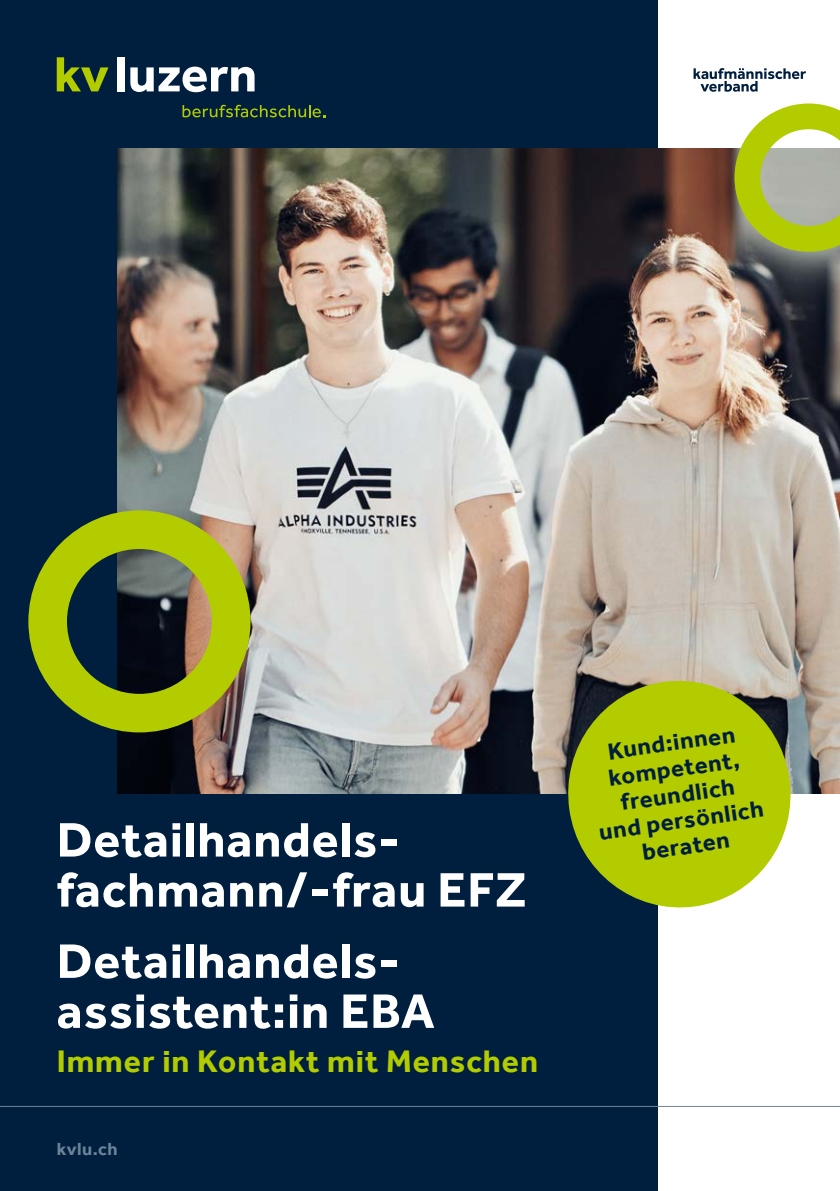
<style>
.page{position:relative;width:840px;height:1191px;background:#fff}
.page>*{position:absolute;margin:0;border:0;box-sizing:border-box;transform-origin:0 0}
.t1{font:700 50px/71.2px "Effra";letter-spacing:.02em;color:#fff}
.t2{font:700 32px "Effra";letter-spacing:.03em;color:#b3cc00}
.t3{font:700 24px/26px "Effra";color:#001f3f;text-align:center}
.t4{font:700 18px "Effra";letter-spacing:.03em;color:#6c8397}
</style>
<div class="page">
<div style="left:0;top:0;width:657px;height:1191px;background:#001f3f"></div>
<hr style="left:0;top:1106px;width:839px;height:1px;background:#6c8397">
<img style="left:118px;top:149px;width:721px;height:645px">
<svg style="left:734px;top:103px;width:105px;height:149px;background:#b6c16a"></svg>
<svg style="left:28px;top:510px;width:222px;height:222px"></svg>
<svg style="left:560px;top:673px;width:237px;height:242px;fill:#b3cc00"></svg>
<svg style="left:693px;top:68px;width:112px;height:24px"></svg>
<svg style="left:182px;top:105px;width:143px;height:12px"></svg>
<svg style="left:57px;top:57px;width:51px;height:34px"></svg>
<div style="left:118px;top:57px;width:7px;height:34px;background:#fff"></div>
<svg style="left:130px;top:67px;width:124px;height:25px"></svg>
<p class="t1" style="left:57px;top:803px;width:345px">Detailhandels-</p>
<p class="t1" style="left:57px;top:853px;width:471px">fachmann/-frau EFZ<br>Detailhandels-</p>
<p class="t1" style="left:57px;top:975px;width:379px">assistent:in EBA</p>
<p class="t2" style="left:57px;top:1042px;width:482px">Immer in Kontakt mit Menschen</p>
<p class="t4" style="left:57px;top:1138px;width:62px">kvlu.ch</p>
<p class="t3" style="left:586px;top:741px;width:167px;rotate:-8deg">Kund:innen kompetent, freundlich<br>und persönlich</p>
<p class="t3" style="left:640px;top:838px;width:89px;rotate:-8deg">beraten</p>
</div>
